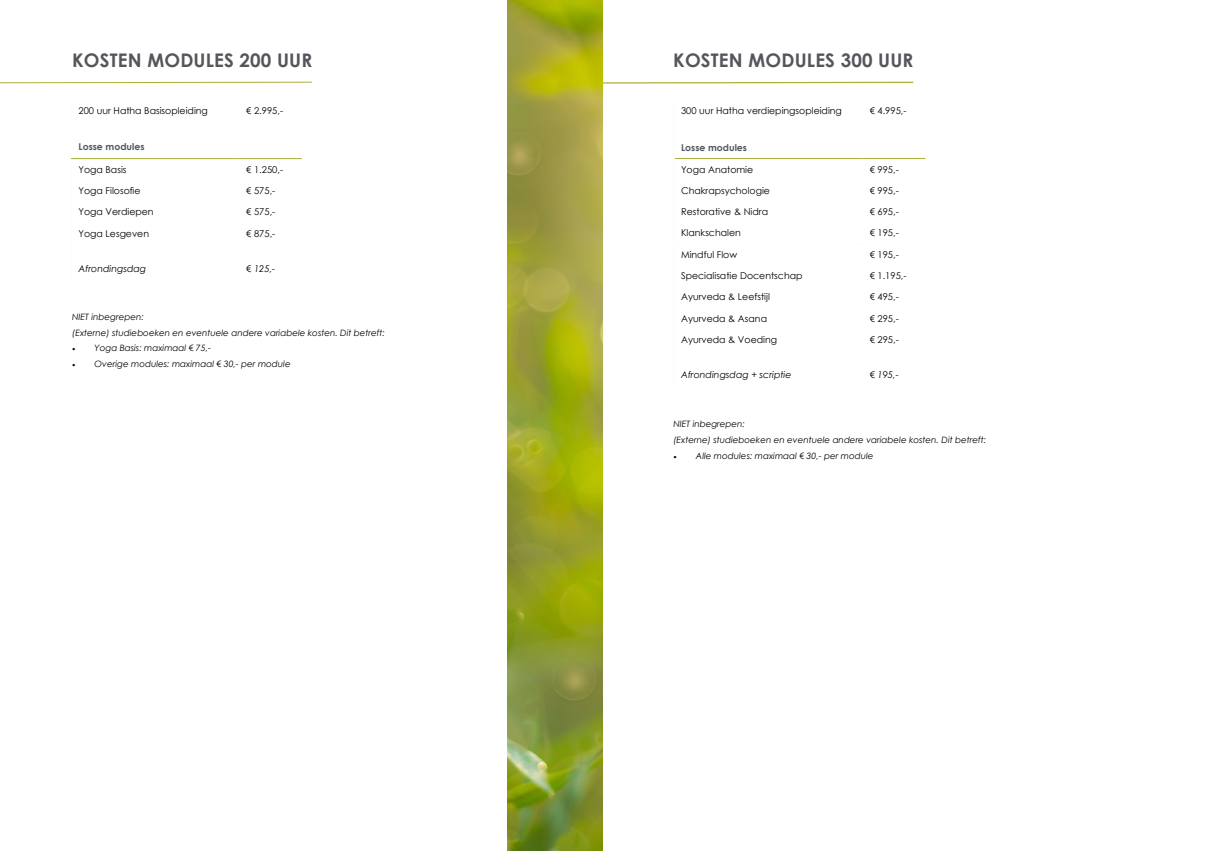
<style>
.page{position:relative;width:1205px;height:851px;background:#fff}
.page>*{position:absolute;margin:0;border:0;box-sizing:border-box;transform-origin:0 0}
.t1{font:700 18.75px "Century Gothic";letter-spacing:.01em;color:#54565b}
.t2{font:9.38px "Century Gothic";color:#000}
.t3{font:italic 9.38px "Century Gothic";color:#000}
.t4{font:700 9.38px "Century Gothic";color:#54565b}
.t5{font:italic 8.75px/15.6px "Century Gothic";color:#000}
.s1{font-style:normal}
.s2{font-family:"Minion Pro";font-style:normal}
</style>
<div class="page">
<svg style="left:602px;top:81px;width:312px;height:3px"></svg>
<svg style="left:0;top:81px;width:312px;height:3px"></svg>
<hr style="left:71px;top:158px;width:168px;height:1px;background:#aab038">
<hr style="left:239px;top:158px;width:63px;height:1px;background:#aab038">
<img style="left:508px;top:0;width:94px;height:850px">
<hr style="left:674px;top:158px;width:188px;height:1px;background:#aab038">
<hr style="left:862px;top:158px;width:63px;height:1px;background:#aab038">
<hr style="left:674px;top:243px;width:188px;height:1px;background:#fdfdfb">
<hr style="left:862px;top:243px;width:63px;height:1px;background:#fdfdfb">
<h1 class="t1" style="left:72px;top:48px;width:242px">KOSTEN MODULES 200 UUR</h1>
<h1 class="t1" style="left:673px;top:48px;width:242px">KOSTEN MODULES 300 UUR</h1>
<p class="t2" style="left:79px;top:104px;width:131px">200 uur Hatha Basisopleiding</p>
<p class="t2" style="left:246px;top:104px;width:38px">€ 2.995,-</p>
<p class="t2" style="left:681px;top:104px;width:162px">300 uur Hatha verdiepingsopleiding</p>
<p class="t2" style="left:870px;top:104px;width:38px">€ 4.995,-</p>
<p class="t4" style="left:79px;top:140px;width:67px">Losse modules</p>
<p class="t2" style="left:79px;top:163px;width:49px">Yoga Basis</p>
<p class="t2" style="left:246px;top:163px;width:38px">€ 1.250,-</p>
<p class="t2" style="left:79px;top:184px;width:63px">Yoga Filosofie</p>
<p class="t2" style="left:246px;top:184px;width:31px">€ 575,-</p>
<p class="t2" style="left:79px;top:205px;width:77px">Yoga Verdiepen</p>
<p class="t2" style="left:246px;top:205px;width:31px">€ 575,-</p>
<p class="t2" style="left:79px;top:227px;width:72px">Yoga Lesgeven</p>
<p class="t2" style="left:246px;top:227px;width:31px">€ 875,-</p>
<p class="t3" style="left:79px;top:263px;width:69px">Afrondingsdag</p>
<p class="t3" style="left:246px;top:263px;width:31px"><span class="s1">€</span> 125,-</p>
<p class="t5" style="left:72px;top:309px;width:314px">NIET inbegrepen:<br>(Externe) studieboeken en eventuele andere variabele kosten. Dit betreft:</p>
<p class="t5" style="left:72px;top:340px;width:140px"><span class="s2">•</span> Yoga Basis: maximaal <span class="s1">€</span> 75,-</p>
<p class="t5" style="left:72px;top:356px;width:220px"><span class="s2">•</span> Overige modules: maximaal <span class="s1">€</span> 30,- per module</p>
<p class="t4" style="left:681px;top:142px;width:67px">Losse modules</p>
<p class="t2" style="left:681px;top:163px;width:74px">Yoga Anatomie</p>
<p class="t2" style="left:870px;top:163px;width:31px">€ 995,-</p>
<p class="t2" style="left:681px;top:184px;width:90px">Chakrapsychologie</p>
<p class="t2" style="left:870px;top:184px;width:31px">€ 995,-</p>
<p class="t2" style="left:681px;top:205px;width:89px">Restorative &amp; Nidra</p>
<p class="t2" style="left:870px;top:205px;width:31px">€ 695,-</p>
<p class="t2" style="left:681px;top:226px;width:61px">Klankschalen</p>
<p class="t2" style="left:870px;top:226px;width:31px">€ 195,-</p>
<p class="t2" style="left:681px;top:248px;width:58px">Mindful Flow</p>
<p class="t2" style="left:870px;top:248px;width:31px">€ 195,-</p>
<p class="t2" style="left:681px;top:269px;width:123px">Specialisatie Docentschap</p>
<p class="t2" style="left:870px;top:269px;width:38px">€ 1.195,-</p>
<p class="t2" style="left:681px;top:290px;width:90px">Ayurveda &amp; Leefstijl</p>
<p class="t2" style="left:870px;top:290px;width:31px">€ 495,-</p>
<p class="t2" style="left:681px;top:311px;width:87px">Ayurveda &amp; Asana</p>
<p class="t2" style="left:870px;top:311px;width:31px">€ 295,-</p>
<p class="t2" style="left:681px;top:333px;width:98px">Ayurveda &amp; Voeding</p>
<p class="t2" style="left:870px;top:333px;width:31px">€ 295,-</p>
<p class="t3" style="left:681px;top:369px;width:112px">Afrondingsdag + scriptie</p>
<p class="t3" style="left:870px;top:369px;width:31px"><span class="s1">€</span> 195,-</p>
<p class="t5" style="left:673px;top:416px;width:314px">NIET inbegrepen:<br>(Externe) studieboeken en eventuele andere variabele kosten. Dit betreft:</p>
<p class="t5" style="left:673px;top:447px;width:202px"><span class="s2">•</span> Alle modules: maximaal <span class="s1">€</span> 30,- per module</p>
</div>
